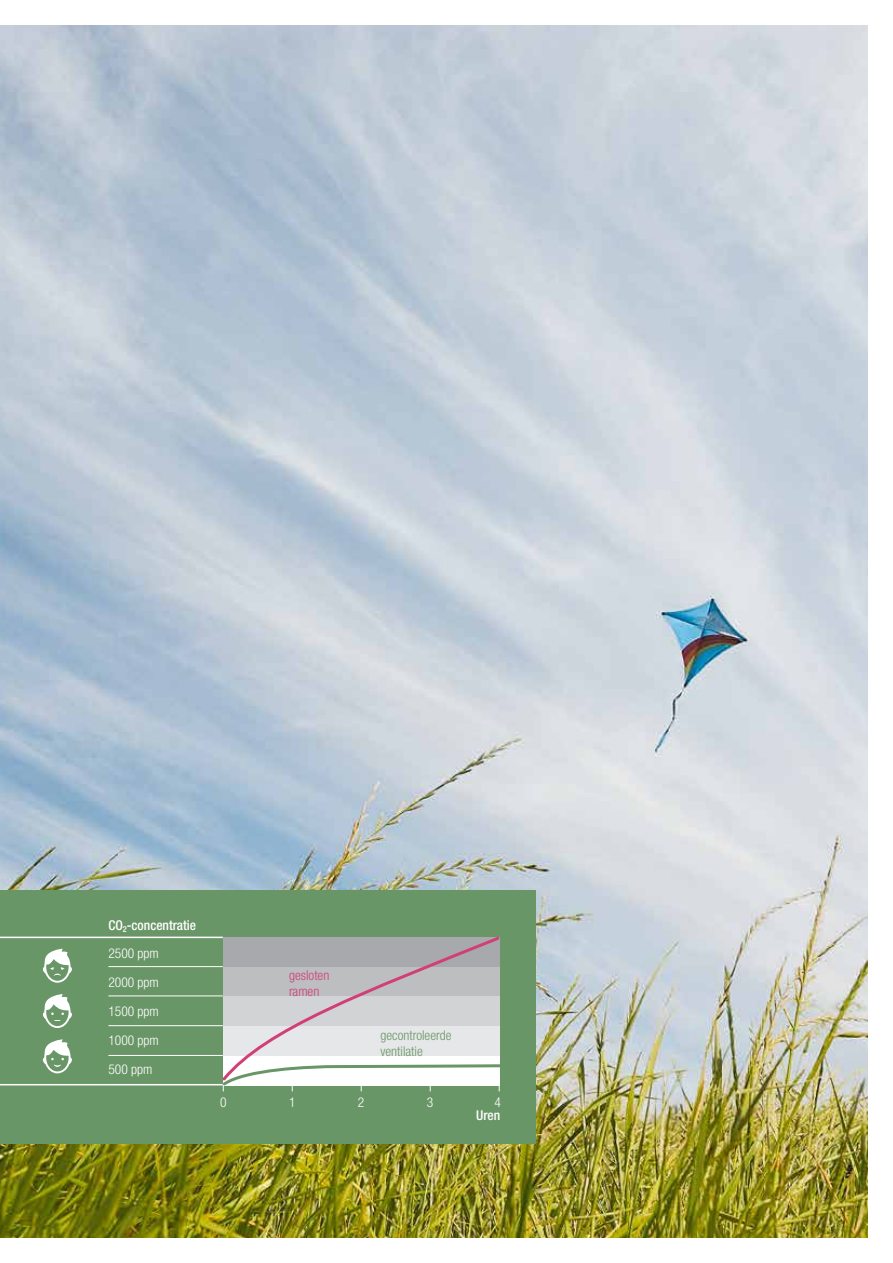
<style>
.page{position:relative;width:893px;height:1263px;background:#fff}
.page>*{position:absolute;margin:0;border:0;box-sizing:border-box;transform-origin:0 0}
.t1{font:300 condensed 13.5px "Helvetica Neue LTW1 G";color:#fff}
.t2{font:300 condensed 13.5px/16.2px "Helvetica Neue LTW1 G";color:#699667}
.t3{font:500 condensed 13.5px "Helvetica Neue LTW1 G";color:#fff}
.t4{font:300 condensed 13.5px/16.2px "Helvetica Neue LTW1 G";color:#d13f76}
</style>
<div class="page">
<img style="left:0;top:26px;width:867px;height:1211px">
<div style="left:0;top:891px;width:536px;height:253px;background:#699667"></div>
<svg style="left:42px;top:1039px;width:30px;height:34px"></svg>
<svg style="left:42px;top:994px;width:30px;height:34px"></svg>
<svg style="left:42px;top:949px;width:30px;height:34px"></svg>
<svg style="left:220px;top:937px;width:280px;height:154px"></svg>
<hr style="left:0;top:936px;width:223px;height:2px;background:#fff">
<hr style="left:0;top:1084px;width:223px;height:1px;background:#fff">
<hr style="left:108px;top:1055px;width:115px;height:1px;background:#fff">
<hr style="left:108px;top:1025px;width:115px;height:1px;background:#fff">
<hr style="left:108px;top:996px;width:115px;height:1px;background:#fff">
<hr style="left:108px;top:966px;width:115px;height:1px;background:#fff">
<p class="t3" style="left:108px;top:917px;width:89px">CO<sub>2</sub>-concentratie</p>
<p class="t1" style="left:108px;top:945px;width:52px">2500 ppm</p>
<p class="t1" style="left:108px;top:974px;width:52px">2000 ppm</p>
<p class="t1" style="left:108px;top:1003px;width:52px">1500 ppm</p>
<p class="t1" style="left:108px;top:1032px;width:52px">1000 ppm</p>
<p class="t1" style="left:108px;top:1061px;width:45px">500 ppm</p>
<p class="t4" style="left:289px;top:967px;width:42px">gesloten ramen</p>
<p class="t2" style="left:381px;top:1027px;width:72px">gecontroleerde ventilatie</p>
<p class="t1" style="left:220px;top:1094px;width:8px">0</p>
<p class="t1" style="left:289px;top:1094px;width:8px">1</p>
<p class="t1" style="left:358px;top:1094px;width:8px">2</p>
<p class="t1" style="left:427px;top:1094px;width:8px">3</p>
<p class="t1" style="left:494px;top:1094px;width:8px">4</p>
<p class="t3" style="left:476px;top:1107px;width:26px">Uren</p>
</div>
